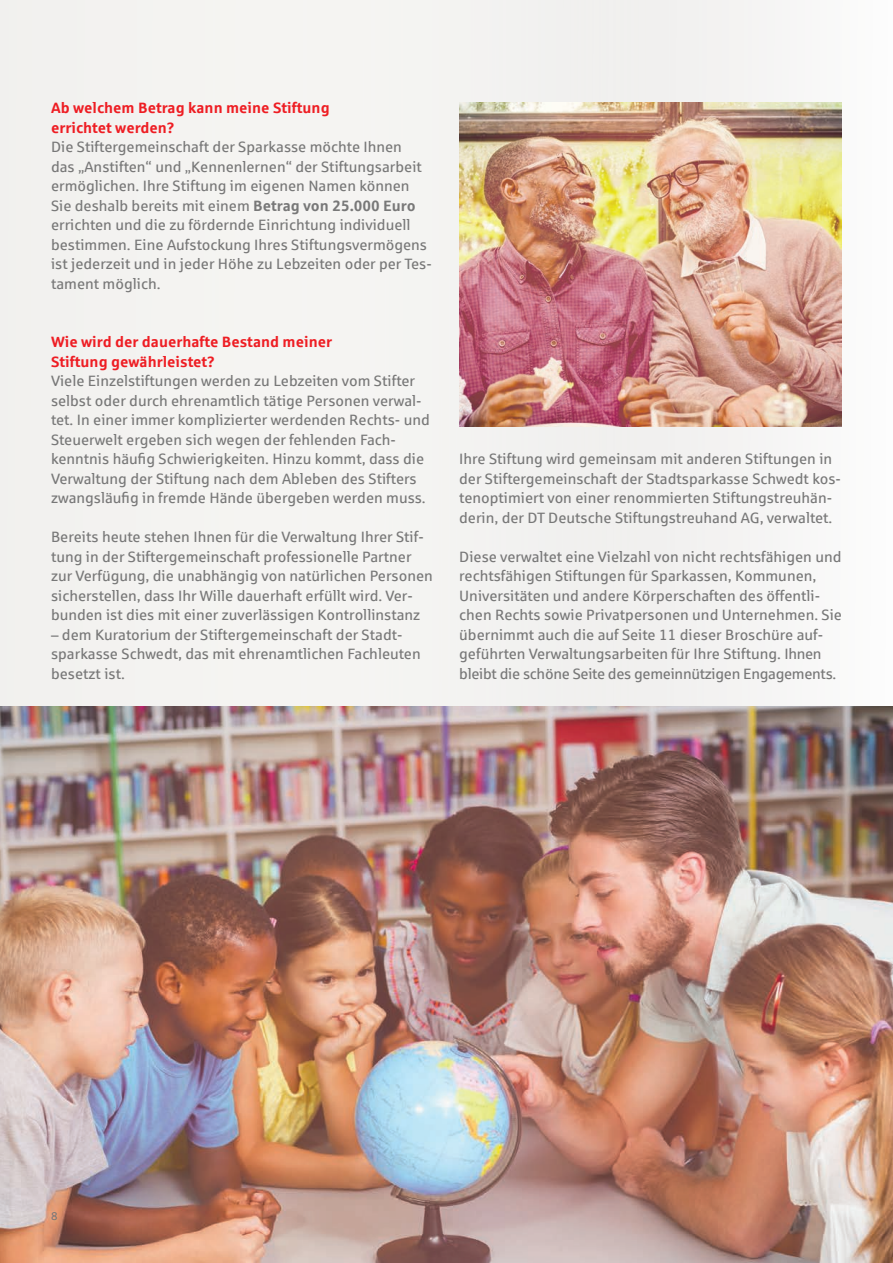
<style>
.page{position:relative;width:893px;height:1263px;background:#f4f3f1}
.page>*{position:absolute;margin:0;border:0;box-sizing:border-box;transform-origin:0 0}
.Fliesstext{font:15px/19.5px "Sparkasse Rg";color:#787878}
.Zwischentitel{font:700 15px "Sparkasse Rg";color:#ee1d23}
.t1{font:11.25px "Sparkasse Rg";color:#787878}
.s1{font-weight:700}
</style>
<div class="page">
<img style="left:0;top:706px;width:893px;height:557px">
<img style="left:459px;top:102px;width:383px;height:324px">
<p class="Zwischentitel" style="left:51px;top:98px;width:280px">Ab welchem Betrag kann meine Stiftung</p>
<p class="Zwischentitel" style="left:51px;top:118px;width:125px">errichtet werden?</p>
<p class="Fliesstext" style="left:51px;top:137px;width:382px">Die Stiftergemeinschaft der Sparkasse möchte Ihnen<br>das „Anstiften“ und „Kennenlernen“ der Stiftungsarbeit ermöglichen. Ihre Stiftung im eigenen Namen können Sie deshalb bereits mit einem <span class="s1">Betrag von 25.000 Euro </span>errichten und die zu fördernde Einrichtung individuell bestimmen. Eine Aufstockung Ihres Stiftungsvermögens ist jederzeit und in jeder Höhe zu Lebzeiten oder per Tes&shy;tament möglich.</p>
<p class="Zwischentitel" style="left:51px;top:332px;width:283px">Wie wird der dauerhafte Bestand meiner</p>
<p class="Zwischentitel" style="left:51px;top:352px;width:166px">Stiftung gewährleistet?</p>
<p class="Fliesstext" style="left:51px;top:371px;width:380px">Viele Einzelstiftungen werden zu Lebzeiten vom Stifter selbst oder durch ehrenamtlich tätige Personen verwal&shy;tet. In einer immer komplizierter werdenden Rechts- und Steuerwelt ergeben sich wegen der fehlenden Fach&shy;kenntnis häufig Schwierigkeiten. Hinzu kommt, dass die Verwaltung der Stiftung nach dem Ableben des Stifters zwangsläufig in fremde Hände übergeben werden muss.</p>
<p class="Fliesstext" style="left:51px;top:527px;width:383px">Bereits heute stehen Ihnen für die Verwaltung Ihrer Stif&shy;tung in der Stiftergemeinschaft professionelle Partner zur Verfügung, die unabhängig von natürlichen Personen sicherstellen, dass Ihr Wille dauerhaft erfüllt wird. Ver&shy;bunden ist dies mit einer zuverlässigen Kontrollinstanz</p>
<p class="Fliesstext" style="left:51px;top:624px;width:371px">– dem Kuratorium der Stiftergemeinschaft der Stadt&shy;sparkasse Schwedt, das mit ehrenamtlichen Fachleuten besetzt ist.</p>
<p class="Fliesstext" style="left:459px;top:449px;width:383px">Ihre Stiftung wird gemeinsam mit anderen Stiftungen in der Stiftergemeinschaft der Stadtsparkasse Schwedt kos&shy;tenoptimiert von einer renommierten Stiftungstreuhän&shy;derin, der DT Deutsche Stiftungstreuhand AG, verwaltet.</p>
<p class="Fliesstext" style="left:459px;top:546px;width:384px">Diese verwaltet eine Vielzahl von nicht rechtsfähigen und rechtsfähigen Stiftungen für Sparkassen, Kommunen, Universitäten und andere Körperschaften des öffentli&shy;chen Rechts sowie Privatpersonen und Unternehmen. Sie übernimmt auch die auf Seite 11 dieser Broschüre auf&shy;geführten Verwaltungsarbeiten für Ihre Stiftung. Ihnen bleibt die schöne Seite des gemeinnützigen Engagements.</p>
<p class="t1" style="left:51px;top:1209px;width:8px">8</p>
</div>
